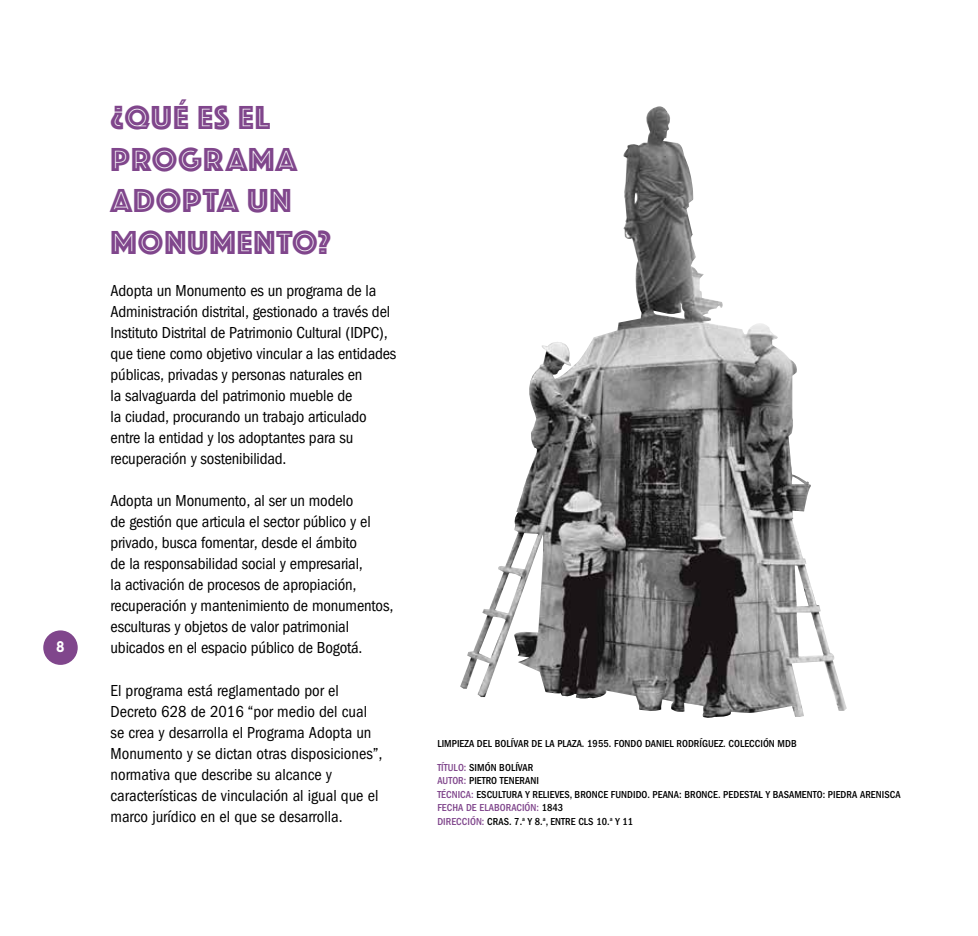
<style>
.page{position:relative;width:978px;height:936px;background:#fff}
.page>*{position:absolute;margin:0;border:0;box-sizing:border-box;transform-origin:0 0}
.t1{font:34.5px/41.4px "Phosphate Inline";letter-spacing:.025em;color:#80468c}
.t2{font:condensed 16.5px/21px "ITC Franklin Gothic Std";letter-spacing:-.01em;color:#000}
.t3{font:700 15px "Basetica";color:#fff}
.t4{font:500 condensed 10.5px/13.5px "ITC Franklin Gothic Std";letter-spacing:.005em;color:#000}
.s1{color:#80468c}
</style>
<div class="page">
<div style="left:43px;top:630px;width:35px;height:34px;background:#80468c;border-radius:50%"></div>
<img style="left:460px;top:106px;width:387px;height:612px">
<p class="t3" style="left:56px;top:636px;width:10px">8</p>
<h1 class="t1" style="left:111px;top:95px;width:222px">¿QUÉ ES EL<br>PROGRAMA<br>ADOPTA UN<br>MONUMENTO?</h1>
<p class="t2" style="left:111px;top:280px;width:287px">Adopta un Monumento es un programa de la Administración distrital, gestionado a través del Instituto Distrital de Patrimonio Cultural (IDPC), que tiene como objetivo vincular a las entidades públicas, privadas y personas naturales en<br>la salvaguarda del patrimonio mueble de<br>la ciudad, procurando un trabajo articulado entre la entidad y los adoptantes para su recuperación y sostenibilidad.</p>
<p class="t2" style="left:111px;top:490px;width:284px">Adopta un Monumento, al ser un modelo<br>de gestión que articula el sector público y el privado, busca fomentar, desde el ámbito<br>de la responsabilidad social y empresarial,<br>la activación de procesos de apropiación, recuperación y mantenimiento de monumentos, esculturas y objetos de valor patrimonial ubicados en el espacio público de Bogotá.</p>
<p class="t2" style="left:111px;top:680px;width:273px">El programa está reglamentado por el Decreto 628 de 2016 “por medio del cual se crea y desarrolla el Programa Adopta un Monumento y se dictan otras disposiciones”, normativa que describe su alcance y características de vinculación al igual que el marco jurídico en el que se desarrolla.</p>
<p class="t4" style="left:437px;top:736px;width:361px">LIMPIEZA DEL BOLÍVAR DE LA PLAZA. 1955. FONDO DANIEL RODRÍGUEZ. COLECCIÓN MDB</p>
<p class="t4" style="left:437px;top:760px;width:465px"><span class="s1">TÍTULO:</span> SIMÓN BOLÍVAR<br><span class="s1">AUTOR:</span> PIETRO TENERANI<br><span class="s1">TÉCNICA:</span> ESCULTURA Y RELIEVES, BRONCE FUNDIDO. PEANA: BRONCE. PEDESTAL Y BASAMENTO: PIEDRA ARENISCA <span class="s1">FECHA DE ELABORACIÓN:</span> 1843<br><span class="s1">DIRECCIÓN:</span> CRAS. 7.<sup>a</sup> Y 8.<sup>a</sup>, ENTRE CLS 10.<sup>a</sup> Y 11</p>
</div>
